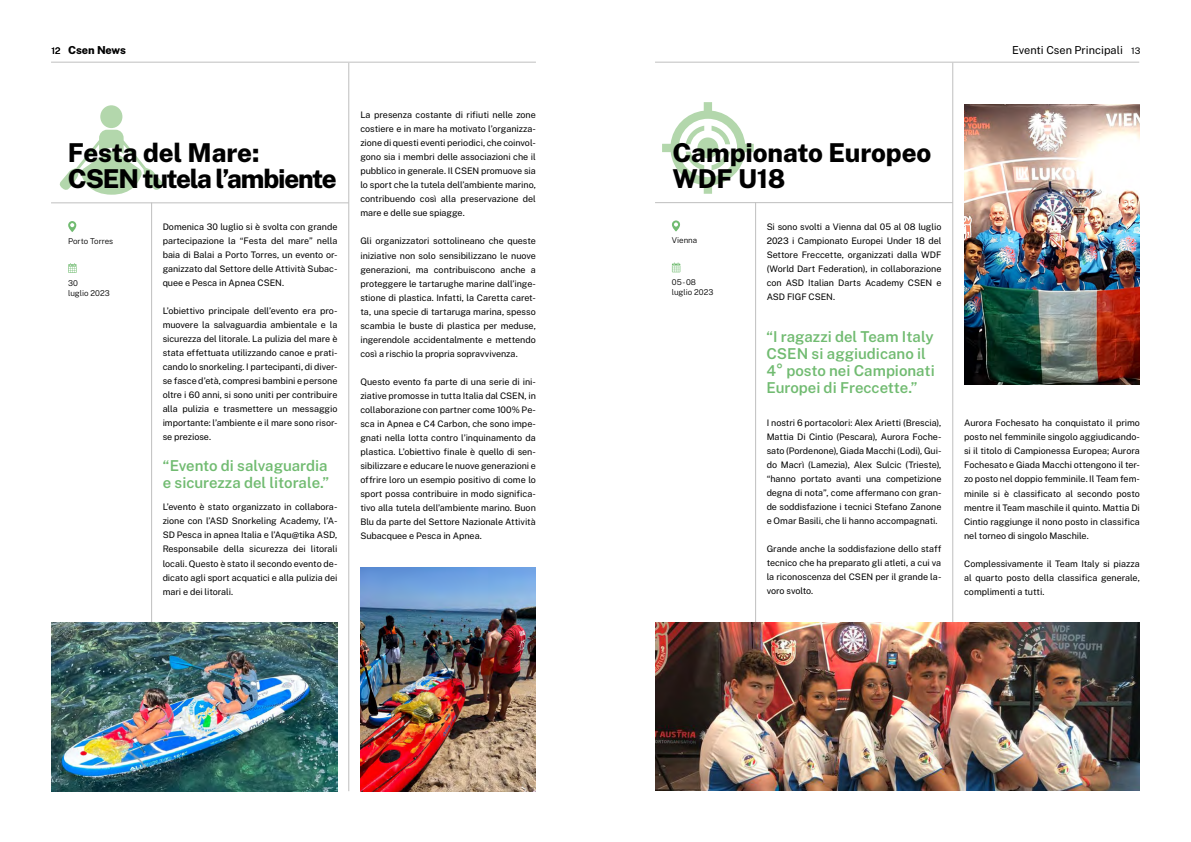
<style>
.page{position:relative;width:1191px;height:842px;background:#fff}
.page>*{position:absolute;margin:0;border:0;box-sizing:border-box;transform-origin:0 0}
.t1{font:800 26px/26px "Public Sans";letter-spacing:-.045em;color:#000}
.t2{font:800 26px/26px "Public Sans";letter-spacing:-.01em;color:#000}
.t3{font:600 15px/17px "Public Sans";color:#71bb71}
.t4{font:11px "Public Sans";color:#000}
.t5{font:800 11px "Public Sans";letter-spacing:-.01em;color:#000}
.t6{font:9px/14px "Public Sans";letter-spacing:-.005em;color:#000;text-align:justify}
.t7{font:300 8px/10px "Public Sans";color:#000}
.s1{font-weight:400;font-size:9px}
.s2{font-size:9px}
</style>
<div class="page">
<svg style="left:662px;top:102px;width:91px;height:92px"></svg>
<hr style="left:655px;top:62px;width:484px;height:1px;background:#bfbfbf">
<hr style="left:51px;top:62px;width:485px;height:1px;background:#bfbfbf">
<hr style="left:755px;top:202px;width:1px;height:589px;background:#bfbfbf">
<hr style="left:952px;top:63px;width:1px;height:728px;background:#bfbfbf">
<hr style="left:655px;top:202px;width:297px;height:1px;background:#bfbfbf">
<img style="left:655px;top:622px;width:485px;height:169px">
<svg style="left:672px;top:262px;width:8px;height:10px"></svg>
<svg style="left:672px;top:220px;width:8px;height:11px"></svg>
<img style="left:964px;top:104px;width:175px;height:280px">
<svg style="left:60px;top:130px;width:103px;height:65px"></svg>
<div style="left:100px;top:105px;width:22px;height:23px;background:#b3d7ac;border-radius:50%"></div>
<hr style="left:151px;top:203px;width:1px;height:588px;background:#bfbfbf">
<hr style="left:348px;top:63px;width:1px;height:728px;background:#bfbfbf">
<hr style="left:51px;top:202px;width:298px;height:1px;background:#bfbfbf">
<img style="left:52px;top:622px;width:285px;height:169px">
<img style="left:360px;top:567px;width:176px;height:224px">
<svg style="left:68px;top:263px;width:9px;height:10px"></svg>
<svg style="left:68px;top:221px;width:8px;height:11px"></svg>
<p class="t5" style="left:52px;top:42px;width:76px"><span class="s1">12</span> Csen News</p>
<p class="t4" style="left:1012px;top:42px;width:130px">Eventi Csen Principali <span class="s2">13</span></p>
<h1 class="t1" style="left:68px;top:138px;width:270px">Festa del Mare:<br>CSEN tutela l’ambiente</h1>
<p class="t7" style="left:68px;top:235px;width:47px">Porto Torres</p>
<p class="t7" style="left:68px;top:277px;width:43px">30<br>luglio 2023</p>
<p class="t6" style="left:163px;top:220px;width:176px">Domenica 30 luglio si è svolta con grande partecipazione la “Festa del mare” nella baia di Balai a Porto Torres, un evento or&shy;ganizzato dal Settore delle Attività Subac&shy;quee e Pesca in Apnea CSEN.</p>
<p class="t6" style="left:163px;top:304px;width:176px">L’obiettivo principale dell’evento era pro&shy;muovere la salvaguardia ambientale e la sicurezza del litorale. La pulizia del mare è stata effettuata utilizzando canoe e prati&shy;cando lo snorkeling. I partecipanti, di diver&shy;se fasce d’età, compresi bambini e persone oltre i 60 anni, si sono uniti per contribuire alla pulizia e trasmettere un messaggio importante: l’ambiente e il mare sono risor&shy;se preziose.</p>
<h2 class="t3" style="left:163px;top:456px;width:168px">“Evento di salvaguardia e sicurezza del litorale.”</h2>
<p class="t6" style="left:163px;top:500px;width:176px">L’evento è stato organizzato in collabora&shy;zione con l’ASD Snorkeling Academy, l’A-SD Pesca in apnea Italia e l’Aqu@tika ASD, Responsabile della sicurezza dei litorali locali. Questo è stato il secondo evento de&shy;dicato agli sport acquatici e alla pulizia dei mari e dei litorali.</p>
<p class="t6" style="left:360px;top:108px;width:177px">La presenza costante di rifiuti nelle zone costiere e in mare ha motivato l’organizza&shy;zione di questi eventi periodici, che coinvol&shy;gono sia i membri delle associazioni che il pubblico in generale. Il CSEN promuove sia lo sport che la tutela dell’ambiente marino, contribuendo così alla preservazione del mare e delle sue spiagge.</p>
<p class="t6" style="left:360px;top:234px;width:177px">Gli organizzatori sottolineano che queste iniziative non solo sensibilizzano le nuove generazioni, ma contribuiscono anche a proteggere le tartarughe marine dall’inge&shy;stione di plastica. Infatti, la Caretta caret&shy;ta, una specie di tartaruga marina, spesso scambia le buste di plastica per meduse, ingerendole accidentalmente e mettendo così a rischio la propria sopravvivenza.</p>
<p class="t6" style="left:360px;top:374px;width:177px">Questo evento fa parte di una serie di ini&shy;ziative promosse in tutta Italia dal CSEN, in collaborazione con partner come 100% Pe&shy;sca in Apnea e C4 Carbon, che sono impe&shy;gnati nella lotta contro l’inquinamento da plastica. L’obiettivo finale è quello di sen&shy;sibilizzare e educare le nuove generazioni e offrire loro un esempio positivo di come lo sport possa contribuire in modo significa&shy;tivo alla tutela dell’ambiente marino. Buon Blu da parte del Settore Nazionale Attività Subacquee e Pesca in Apnea.</p>
<h1 class="t2" style="left:672px;top:138px;width:260px">Campionato Europeo<br>WDF U18</h1>
<p class="t6" style="left:766px;top:220px;width:176px">Si sono svolti a Vienna dal 05 al 08 luglio 2023 i Campionato Europei Under 18 del Settore Freccette, organizzati dalla WDF (World Dart Federation), in collaborazione con ASD Italian Darts Academy CSEN e ASD FIGF CSEN.</p>
<p class="t7" style="left:672px;top:235px;width:27px">Vienna</p>
<p class="t7" style="left:672px;top:277px;width:43px">05 -08 luglio 2023</p>
<h2 class="t3" style="left:766px;top:327px;width:170px">“I ragazzi del Team Italy<br>CSEN si aggiudicano il<br>4° posto nei Campionati<br>Europei di Freccette.”</h2>
<p class="t6" style="left:766px;top:416px;width:176px">I nostri 6 portacolori: Alex Arietti (Brescia), Mattia Di Cintio (Pescara), Aurora Foche&shy;sato (Pordenone), Giada Macchi (Lodi), Gui&shy;do Macrì (Lamezia), Alex Sulcic (Trieste), “hanno portato avanti una competizione degna di nota”, come affermano con gran&shy;de soddisfazione i tecnici Stefano Zanone e Omar Basili, che li hanno accompagnati.</p>
<p class="t6" style="left:766px;top:542px;width:176px">Grande anche la soddisfazione dello staff tecnico che ha preparato gli atleti, a cui va la riconoscenza del CSEN per il grande la&shy;voro svolto.</p>
<p class="t6" style="left:964px;top:416px;width:177px">Aurora Fochesato ha conquistato il primo posto nel femminile singolo aggiudicando&shy;si il titolo di Campionessa Europea; Aurora Fochesato e Giada Macchi ottengono il ter&shy;zo posto nel doppio femminile. Il Team fem&shy;minile si è classificato al secondo posto mentre il Team maschile il quinto. Mattia Di Cintio raggiunge il nono posto in classifica nel torneo di singolo Maschile.</p>
<p class="t6" style="left:964px;top:556px;width:177px">Complessivamente il Team Italy si piazza al quarto posto della classifica generale, complimenti a tutti.</p>
</div>
